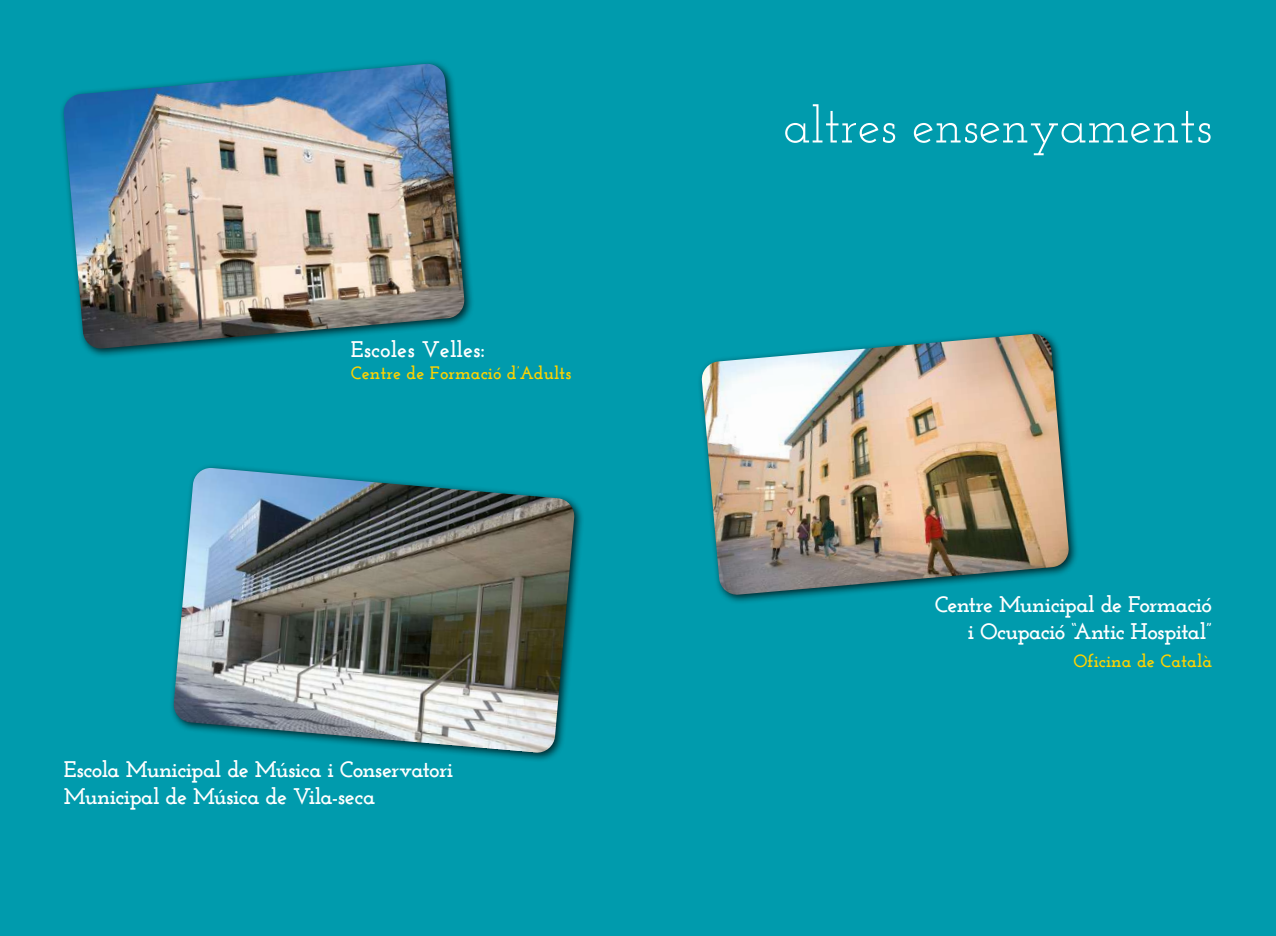
<style>
.page{position:relative;width:1276px;height:936px;background:#fff}
.page>*{position:absolute;margin:0;border:0;box-sizing:border-box;transform-origin:0 0}
.t1{font:51px "Josefin Slab";color:#fff}
.t2{font:700 22.5px/27px "Josefin Slab";letter-spacing:-.025em;color:#fff}
.t3{font:700 22.5px "Josefin Slab";color:#fff}
.t4{font:700 18px "Josefin Slab";color:#ffd300}
</style>
<div class="page">
<div style="left:0;top:0;width:1276px;height:935px;background:#009bad"></div>
<div style="left:59px;top:59px;width:415px;height:300px;background:#000;opacity:.75"></div>
<img style="left:63px;top:64px;width:402px;height:285px">
<div style="left:169px;top:463px;width:415px;height:300px;background:#000;opacity:.75"></div>
<img style="left:173px;top:468px;width:402px;height:285px">
<div style="left:696px;top:329px;width:382px;height:276px;background:#000;opacity:.75"></div>
<img style="left:701px;top:334px;width:368px;height:261px">
<p class="t3" style="left:351px;top:336px;width:135px">Escoles Velles:</p>
<p class="t4" style="left:351px;top:362px;width:222px">Centre de Formació d’Adults</p>
<p class="t2" style="left:64px;top:755px;width:391px">Escola Municipal de Música i Conservatori<br>Municipal de Música de Vila-seca</p>
<h1 class="t1" style="left:783px;top:95px;width:430px">altres ensenyaments</h1>
<p class="t2" style="left:934px;top:590px;width:279px;text-align:right">Centre Municipal de Formació i Ocupació “Antic Hospital”</p>
<p class="t4" style="left:1073px;top:649px;width:140px">Oficina de Català</p>
</div>
